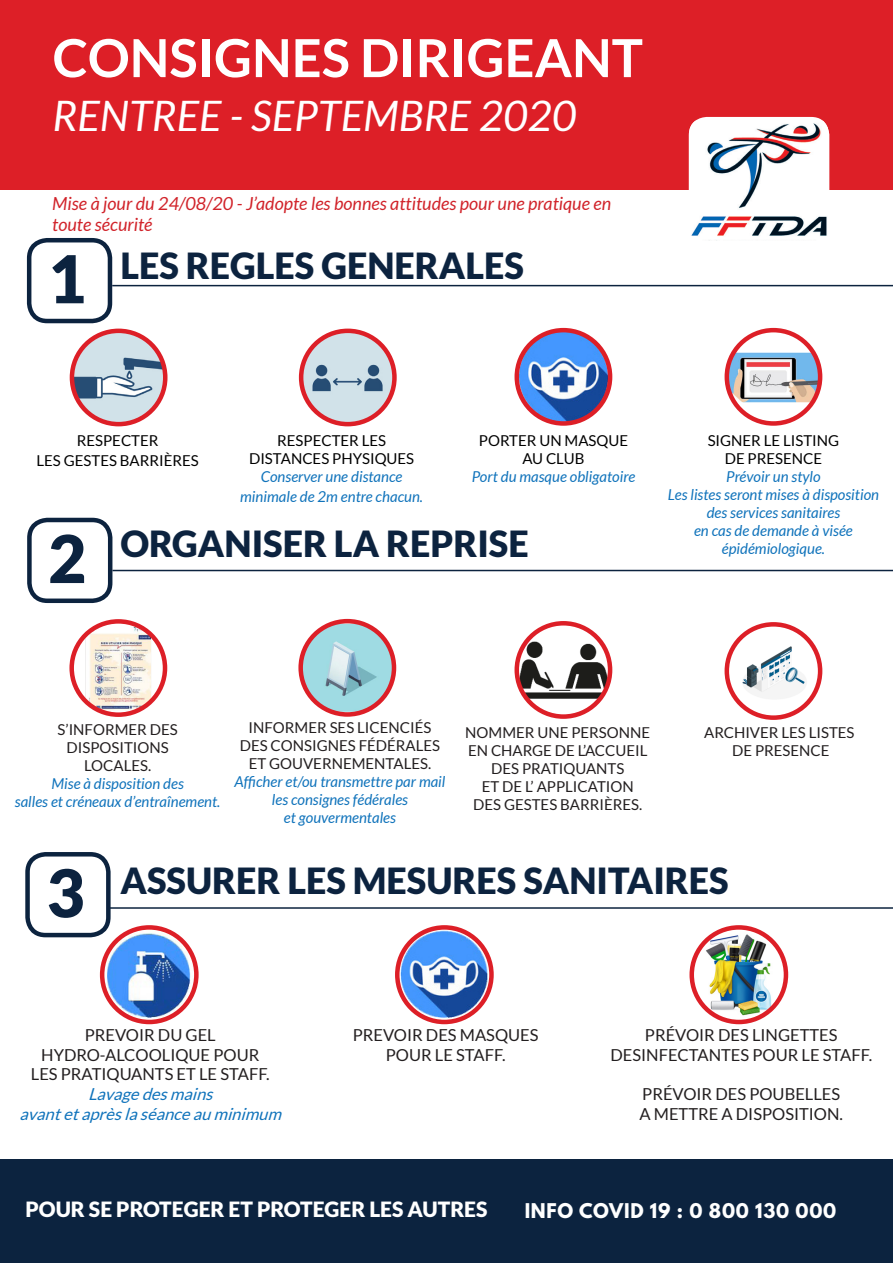
<style>
.page{position:relative;width:893px;height:1263px;background:#fff}
.page>*{position:absolute;margin:0;border:0;box-sizing:border-box;transform-origin:0 0}
.t1{font:900 66px "Lato";color:#0c233f}
.t2{font:700 52.5px "Lato";color:#fff}
.t3{font:italic 42px "Lato";color:#fff}
.t4{font:900 36px "Lato";color:#0c233f}
.t5{font:900 21px "Lato";color:#fff}
.t6{font:italic 18px/21.6px "Lato";color:#d1232a}
.t7{font:700 18px "League Spartan";letter-spacing:.04em;color:#fff}
.t8{font:16.5px "Lato";color:#231f20}
.t9{font:italic 16.5px "Lato";color:#1073bb}
.t10{font:italic 15px/18px "Lato";color:#1073bb;text-align:center}
.t11{font:15px/18px "Lato";color:#231f20;text-align:center}
.t12{font:15px "Lato";color:#000}
</style>
<div class="page">
<div style="left:0;top:0;width:893px;height:190px;background:#dd1f27"></div>
<div style="left:689px;top:117px;width:140px;height:135px;background:#fff;border-radius:18px"></div>
<img style="left:689px;top:121px;width:140px;height:120px">
<div style="left:27px;top:238px;width:85px;height:85px;border:4px solid #0c233f;border-radius:18px"></div>
<hr style="left:112px;top:285px;width:781px;height:1px;background:#0c233f">
<div style="left:27px;top:518px;width:85px;height:85px;border:4px solid #0c233f;border-radius:18px"></div>
<hr style="left:112px;top:570px;width:781px;height:1px;background:#0c233f">
<div style="left:25px;top:852px;width:86px;height:85px;border:4px solid #0c233f;border-radius:18px"></div>
<hr style="left:109px;top:907px;width:784px;height:2px;background:#0c233f">
<div style="left:0;top:1160px;width:893px;height:103px;background:#0c233f"></div>
<img style="left:72px;top:332px;width:93px;height:92px">
<div style="left:70px;top:329px;width:97px;height:97px;border:4px solid #dd1f27;border-radius:50%"></div>
<img style="left:302px;top:331px;width:90px;height:93px">
<div style="left:299px;top:329px;width:98px;height:97px;border:4px solid #dd1f27;border-radius:50%"></div>
<img style="left:86px;top:621px;width:65px;height:94px">
<div style="left:69px;top:619px;width:98px;height:98px;border:4px solid #dd1f27;border-radius:50%"></div>
<img style="left:303px;top:624px;width:91px;height:88px">
<div style="left:298px;top:619px;width:98px;height:98px;border:4px solid #dd1f27;border-radius:50%"></div>
<img style="left:104px;top:927px;width:90px;height:95px">
<div style="left:100px;top:925px;width:99px;height:99px;border:4px solid #dd1f27;border-radius:50%"></div>
<img style="left:397px;top:929px;width:94px;height:91px">
<div style="left:395px;top:925px;width:99px;height:99px;border:4px solid #dd1f27;border-radius:50%"></div>
<img style="left:694px;top:931px;width:89px;height:88px">
<div style="left:689px;top:925px;width:99px;height:99px;border:4px solid #dd1f27;border-radius:50%"></div>
<img style="left:517px;top:330px;width:93px;height:93px;border-radius:47px">
<div style="left:514px;top:328px;width:98px;height:98px;border:4px solid #dd1f27;border-radius:50%"></div>
<img style="left:517px;top:623px;width:93px;height:94px;border-radius:47px">
<div style="left:514px;top:621px;width:98px;height:98px;border:4px solid #dd1f27;border-radius:50%"></div>
<img style="left:727px;top:353px;width:93px;height:49px">
<div style="left:725px;top:328px;width:97px;height:98px;border:4px solid #dd1f27;border-radius:50%"></div>
<img style="left:727px;top:640px;width:93px;height:62px">
<div style="left:725px;top:622px;width:97px;height:98px;border:4px solid #dd1f27;border-radius:50%"></div>
<p class="t2" style="left:53px;top:28px;width:592px">CONSIGNES DIRIGEANT</p>
<p class="t3" style="left:53px;top:93px;width:525px">RENTREE - SEPTEMBRE 2020</p>
<p class="t6" style="left:52px;top:193px;width:560px">Mise à jour du 24/08/20 - J’adopte les bonnes attitudes pour une pratique en toute sécurité</p>
<p class="t1" style="left:48px;top:240px;width:40px">1</p>
<p class="t4" style="left:120px;top:245px;width:405px">LES REGLES GENERALES</p>
<p class="t12" style="left:77px;top:432px;width:83px">RESPECTER</p>
<p class="t12" style="left:37px;top:452px;width:164px">LES GESTES BARRIÈRES</p>
<p class="t12" style="left:277px;top:432px;width:110px">RESPECTER LES</p>
<p class="t12" style="left:249px;top:450px;width:167px">DISTANCES PHYSIQUES</p>
<p class="t10" style="left:261px;top:468px;width:143px">Conserver une distance</p>
<p class="t10" style="left:240px;top:488px;width:184px">minimale de 2m entre chacun.</p>
<p class="t12" style="left:479px;top:432px;width:151px">PORTER UN MASQUE</p>
<p class="t12" style="left:522px;top:450px;width:64px">AU CLUB</p>
<p class="t10" style="left:472px;top:468px;width:165px">Port du masque obligatoire</p>
<p class="t1" style="left:48px;top:520px;width:40px">2</p>
<p class="t4" style="left:120px;top:523px;width:410px">ORGANISER LA REPRISE</p>
<p class="t12" style="left:708px;top:432px;width:133px">SIGNER LE LISTING</p>
<p class="t12" style="left:725px;top:450px;width:99px">DE PRESENCE</p>
<p class="t10" style="left:726px;top:468px;width:96px">Prévoir un stylo</p>
<p class="t10" style="left:668px;top:486px;width:213px">Les listes seront mises à disposition des services sanitaires</p>
<p class="t10" style="left:694px;top:522px;width:160px">en cas de demande à visée</p>
<p class="t10" style="left:722px;top:540px;width:105px">épidémiologique.</p>
<p class="t11" style="left:58px;top:720px;width:122px">S’INFORMER DES</p>
<p class="t11" style="left:67px;top:738px;width:104px">DISPOSITIONS</p>
<p class="t11" style="left:84px;top:756px;width:69px">LOCALES.</p>
<p class="t10" style="left:51px;top:774px;width:134px">Mise à disposition des</p>
<p class="t10" style="left:15px;top:792px;width:207px">salles et créneaux d’entraînement.</p>
<p class="t11" style="left:249px;top:719px;width:184px">INFORMER SES LICENCIÉS</p>
<p class="t11" style="left:240px;top:737px;width:202px">DES CONSIGNES FÉDÉRALES</p>
<p class="t11" style="left:249px;top:755px;width:184px">ET GOUVERNEMENTALES.</p>
<p class="t10" style="left:234px;top:773px;width:213px">Afficher et/ou transmettre par mail les consignes fédérales</p>
<p class="t10" style="left:284px;top:809px;width:114px">et gouvermentales</p>
<p class="t11" style="left:465px;top:723px;width:186px">NOMMER UNE PERSONNE<br>EN CHARGE DE L’ACCUEIL<br>DES PRATIQUANTS</p>
<p class="t11" style="left:482px;top:777px;width:154px">ET DE L’ APPLICATION</p>
<p class="t11" style="left:473px;top:795px;width:170px">DES GESTES BARRIÈRES.</p>
<p class="t11" style="left:704px;top:723px;width:152px">ARCHIVER LES LISTES</p>
<p class="t11" style="left:732px;top:741px;width:99px">DE PRESENCE</p>
<p class="t1" style="left:46px;top:854px;width:40px">3</p>
<p class="t4" style="left:120px;top:860px;width:610px">ASSURER LES MESURES SANITAIRES</p>
<p class="t8" style="left:85px;top:1025px;width:132px">PREVOIR DU GEL</p>
<p class="t8" style="left:41px;top:1045px;width:220px">HYDRO-ALCOOLIQUE POUR</p>
<p class="t8" style="left:31px;top:1065px;width:240px">LES PRATIQUANTS ET LE STAFF.</p>
<p class="t9" style="left:88px;top:1085px;width:131px">Lavagedesmains</p>
<p class="t9" style="left:20px;top:1105px;width:268px">avantetaprèslaséanceauminimum</p>
<p class="t8" style="left:353px;top:1025px;width:187px">PREVOIR DES MASQUES</p>
<p class="t8" style="left:386px;top:1045px;width:121px">POUR LE STAFF.</p>
<p class="t8" style="left:645px;top:1025px;width:194px">PRÉVOIR DES LINGETTES</p>
<p class="t8" style="left:610px;top:1045px;width:263px">DESINFECTANTES POUR LE STAFF.</p>
<p class="t8" style="left:642px;top:1085px;width:199px">PRÉVOIR DES POUBELLES</p>
<p class="t8" style="left:639px;top:1105px;width:205px">A METTRE A DISPOSITION.</p>
<p class="t5" style="left:26px;top:1197px;width:464px">POUR SE PROTEGER ET PROTEGER LES AUTRES</p>
<p class="t7" style="left:525px;top:1197px;width:313px">INFO COVID 19 : 0 800 130 000</p>
</div>
